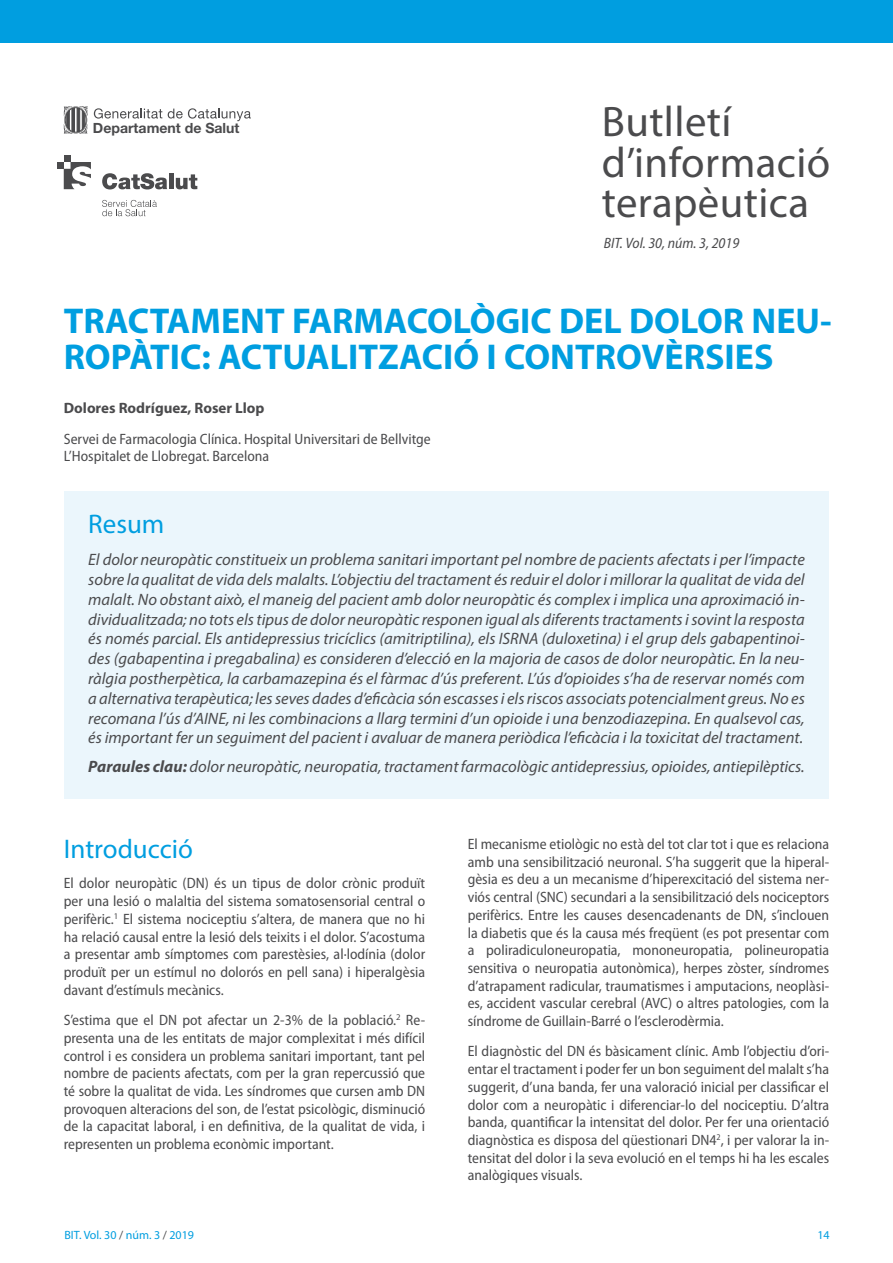
<style>
.page{position:relative;width:893px;height:1263px;background:#fff}
.page>*{position:absolute;margin:0;border:0;box-sizing:border-box;transform-origin:0 0}
.t1{font:42.75px/40.5px "Myriad Pro";letter-spacing:.01em;color:#4b4b4d}
.t2{font:700 36px/36px "Myriad Pro";color:#009ee0}
.t3{font:27px "Myriad Pro";color:#009ee0}
.t4{font:italic 16.5px/19.8px "Myriad Pro";color:#4b4b4d;text-align:justify}
.t5{font:semi-condensed 15px/17.7px "Myriad Pro";color:#4b4b4d;text-align:justify}
.t6{font:700 15px "Myriad Pro";color:#4b4b4d}
.t7{font:italic semi-condensed 15px "Myriad Pro";color:#4b4b4d}
.t8{font:700 14.1px "Helvetica Neue LT Std";color:#4b4b4d}
.t9{font:12px "Myriad Pro";color:#009ee0}
.s1{font-weight:700}
.s2{color:#4b4b4d}
</style>
<div class="page">
<div style="left:64px;top:491px;width:765px;height:307px;background:#ebf6fc"></div>
<div style="left:0;top:0;width:893px;height:42px;background:#009ee0"></div>
<svg style="left:168px;top:108px;width:83px;height:13px"></svg>
<svg style="left:64px;top:106px;width:24px;height:28px"></svg>
<svg style="left:94px;top:108px;width:68px;height:11px"></svg>
<svg style="left:102px;top:173px;width:65px;height:16px"></svg>
<hr style="left:169px;top:174px;width:4px;height:15px;background:#4b4b4d">
<svg style="left:176px;top:174px;width:21px;height:15px"></svg>
<div style="left:64px;top:155px;width:7px;height:7px;background:#4b4b4d"></div>
<div style="left:57px;top:162px;width:7px;height:7px;background:#4b4b4d"></div>
<svg style="left:64px;top:162px;width:27px;height:27px"></svg>
<svg style="left:102px;top:200px;width:55px;height:16px"></svg>
<p class="t8" style="left:93px;top:119px;width:148px">Departament de Salut</p>
<h1 class="t1" style="left:602px;top:101px;width:230px">Butlletí d’informació terapèutica</h1>
<p class="t7" style="left:604px;top:235px;width:137px">BIT. Vol. 30, núm. 3, 2019</p>
<h2 class="t2" style="left:64px;top:302px;width:769px">TRACTAMENT FARMACOLÒGIC DEL DOLOR NEU-<br>ROPÀTIC: ACTUALITZACIÓ I CONTROVÈRSIES</h2>
<p class="t6" style="left:64px;top:398px;width:202px">Dolores Rodríguez, Roser Llop</p>
<p class="t5" style="left:64px;top:430px;width:368px">Servei de Farmacologia Clínica. Hospital Universitari de Bellvitge<br>L’Hospitalet de Llobregat. Barcelona</p>
<h3 class="t3" style="left:88px;top:507px;width:78px">Resum</h3>
<p class="t4" style="left:88px;top:549px;width:718px">El dolor neuropàtic constitueix un problema sanitari important pel nombre de pacients afectats i per l’impacte sobre la qualitat de vida dels malalts. L’objectiu del tractament és reduir el dolor i millorar la qualitat de vida del malalt. No obstant això, el maneig del pacient amb dolor neuropàtic és complex i implica una aproximació in&shy;dividualitzada; no tots els tipus de dolor neuropàtic responen igual als diferents tractaments i sovint la resposta és només parcial. Els antidepressius tricíclics (amitriptilina), els ISRNA (duloxetina) i el grup dels gabapentinoi&shy;des (gabapentina i pregabalina) es consideren d’elecció en la majoria de casos de dolor neuropàtic. En la neu&shy;ràlgia postherpètica, la carbamazepina és el fàrmac d’ús preferent. L’ús d’opioides s’ha de reservar només com a alternativa terapèutica; les seves dades d’eficàcia són escasses i els riscos associats potencialment greus. No es recomana l’ús d’AINE, ni les combinacions a llarg termini d’un opioide i una benzodiazepina. En qualsevol cas, és important fer un seguiment del pacient i avaluar de manera periòdica l’eficàcia i la toxicitat del tractament.</p>
<p class="t4" style="left:88px;top:756px;width:718px"><span class="s1">Paraules clau:</span> dolor neuropàtic, neuropatia, tractament farmacològic antidepressius, opioides, antiepilèptics.</p>
<h3 class="t3" style="left:64px;top:832px;width:131px">Introducció</h3>
<p class="t5" style="left:64px;top:875px;width:363px">El dolor neuropàtic (DN) és un tipus de dolor crònic produït per una lesió o malaltia del sistema somatosensorial central o perifèric.<sup>1</sup> El sistema nociceptiu s’altera, de manera que no hi ha relació causal entre la lesió dels teixits i el dolor. S’acostuma a presentar amb símptomes com parestèsies, al·lodínia (dolor produït per un estímul no dolorós en pell sana) i hiperalgèsia davant d’estímuls mecànics.</p>
<p class="t5" style="left:64px;top:1011px;width:363px">S’estima que el DN pot afectar un 2-3% de la població.<sup>2</sup> Re&shy;presenta una de les entitats de major complexitat i més difícil control i es considera un problema sanitari important, tant pel nombre de pacients afectats, com per la gran repercussió que té sobre la qualitat de vida. Les síndromes que cursen amb DN provoquen alteracions del son, de l’estat psicològic, disminució de la capacitat laboral, i en definitiva, de la qualitat de vida, i representen un problema econòmic important.</p>
<p class="t5" style="left:468px;top:835px;width:363px">El mecanisme etiològic no està del tot clar tot i que es relaciona amb una sensibilització neuronal. S’ha suggerit que la hiperal&shy;gèsia es deu a un mecanisme d’hiperexcitació del sistema ner&shy;viós central (SNC) secundari a la sensibilització dels nociceptors perifèrics. Entre les causes desencadenants de DN, s’inclouen la diabetis que és la causa més freqüent (es pot presentar com a poliradiculoneuropatia, mononeuropatia, polineuropatia sensitiva o neuropatia autonòmica), herpes zòster, síndromes d’atrapament radicular, traumatismes i amputacions, neoplàsi&shy;es, accident vascular cerebral (AVC) o altres patologies, com la síndrome de Guillain-Barré o l’esclerodèrmia.</p>
<p class="t5" style="left:468px;top:1043px;width:363px">El diagnòstic del DN és bàsicament clínic. Amb l’objectiu d’ori&shy;entar el tractament i poder fer un bon seguiment del malalt s’ha suggerit, d’una banda, fer una valoració inicial per classificar el dolor com a neuropàtic i diferenciar-lo del nociceptiu. D’altra banda, quantificar la intensitat del dolor. Per fer una orientació diagnòstica es disposa del qüestionari DN4<sup>2</sup>, i per valorar la in&shy;tensitat del dolor i la seva evolució en el temps hi ha les escales analògiques visuals.</p>
<p class="t9" style="left:64px;top:1227px;width:131px">BIT. Vol. 30 <span class="s2">/</span> núm. 3 <span class="s2">/</span> 2019</p>
<p class="t9" style="left:817px;top:1227px;width:14px">14</p>
</div>
